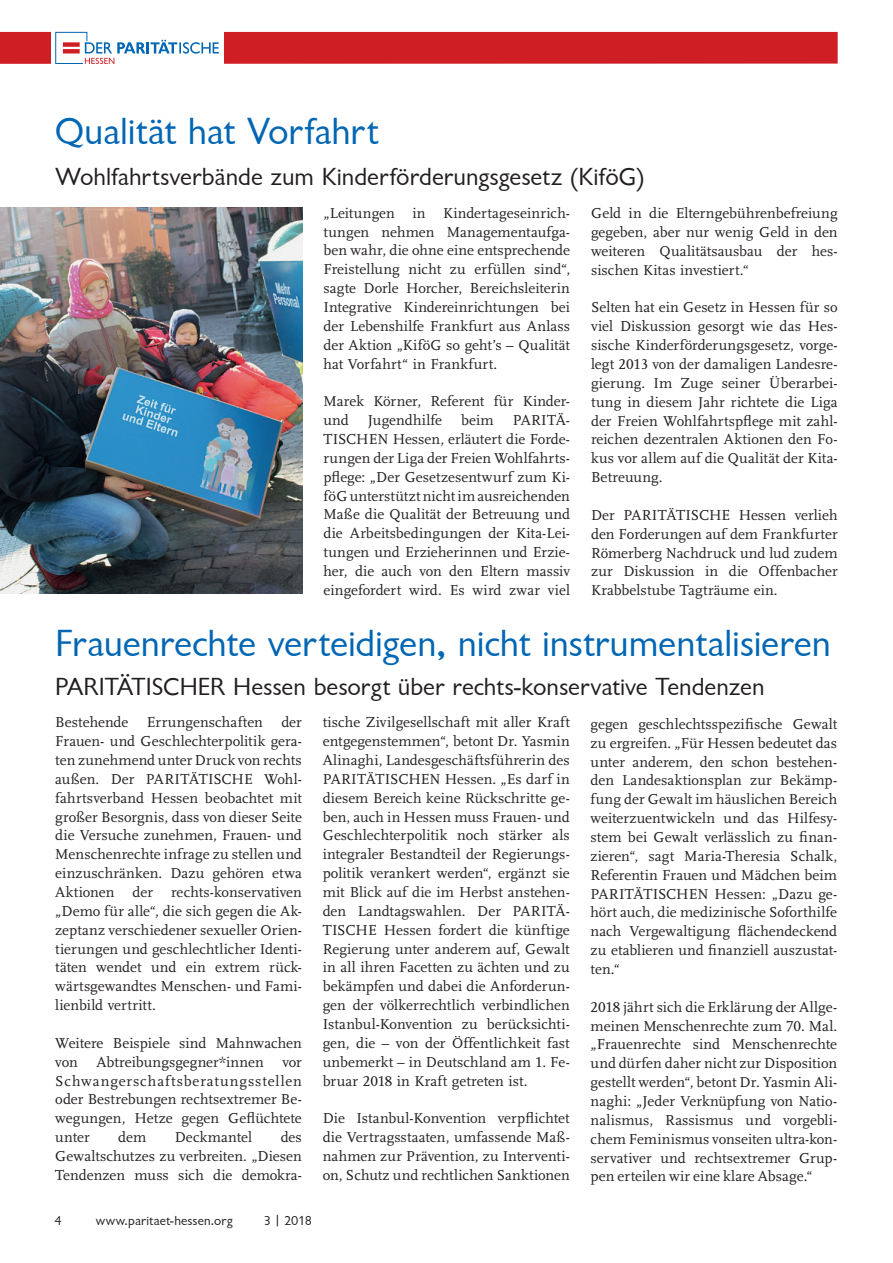
<style>
.page{position:relative;width:893px;height:1263px;background:#fff}
.page>*{position:absolute;margin:0;border:0;box-sizing:border-box;transform-origin:0 0}
.t1{font:39px "Chantilly";letter-spacing:-.005em;color:#0166b3}
.t2{font:25.5px "Chantilly";color:#231f20}
.t3{font:15px/18.9px "Scala LF";letter-spacing:.005em;color:#231f20;text-align:justify}
.t4{font:13.5px "Chantilly";letter-spacing:.01em;color:#231f20}
</style>
<div class="page">
<div style="left:0;top:32px;width:838px;height:32px;background:#d01e25"></div>
<div style="left:51px;top:29px;width:172px;height:37px;background:#fff"></div>
<svg style="left:55px;top:32px;width:164px;height:32px"></svg>
<img style="left:0;top:207px;width:302px;height:386px">
<h1 class="t1" style="left:55px;top:118px;width:325px">Qualität hat Vorfahrt</h1>
<h2 class="t2" style="left:55px;top:168px;width:591px">Wohlfahrtsverbände zum Kinderförderungsgesetz (KiföG)</h2>
<p class="t3" style="left:323px;top:205px;width:248px">„Leitungen in Kindertageseinrich&shy;tungen nehmen Managementaufga&shy;ben wahr, die ohne eine entsprechende Freistellung nicht zu erfüllen sind“, sagte Dorle Horcher, Bereichsleiterin Integrative Kindereinrichtungen bei der Lebenshilfe Frankfurt aus Anlass der Aktion „KiföG so geht’s – Qualität hat Vorfahrt“ in Frankfurt.</p>
<p class="t3" style="left:323px;top:394px;width:248px">Marek Körner, Referent für Kinder&shy;und</p>
<p class="t3" style="left:323px;top:412px;width:248px;text-indent:189px">PARITÄ-TISCHEN Hessen, erläutert die Forde&shy;rungen der Liga der Freien Wohlfahrts&shy;pflege: „Der Gesetzesentwurf zum Ki&shy;föGunterstützt nichtim ausreichenden Maße die Qualität der Betreuung und die Arbeitsbedingungen der Kita-Lei&shy;tungen und Erzieherinnen und Erzie&shy;her, die auch von den Eltern massiv eingefordert wird. Es wird zwar viel</p>
<p class="t3" style="left:368px;top:412px;width:76px">Jugendhilfe</p>
<p class="t3" style="left:461px;top:412px;width:34px">beim</p>
<p class="t3" style="left:591px;top:205px;width:248px">Geld in die Elterngebührenbefreiung gegeben, aber nur wenig Geld in den weiteren Qualitätsausbau der hes&shy;sischen Kitas investiert.“</p>
<p class="t3" style="left:591px;top:300px;width:248px">Selten hat ein Gesetz in Hessen für so viel Diskussion gesorgt wie das Hes&shy;sische Kinderförderungsgesetz, vorge&shy;legt 2013 von der damaligen Landesre&shy;gierung. Im Zuge seiner Überarbei&shy;tung in diesem Jahr richtete die Liga der Freien Wohlfahrtspflege mit zahl&shy;reichen dezentralen Aktionen den Fo&shy;kus vor allem auf die Qualität der Kita-Betreuung.</p>
<p class="t3" style="left:591px;top:507px;width:248px">Der PARITÄTISCHE Hessen verlieh den Forderungen auf dem Frankfurter Römerberg Nachdruck und lud zudem zur Diskussion in die Offenbacher Krabbelstube Tagträume ein.</p>
<h1 class="t1" style="left:55px;top:630px;width:777px">Frauenrechte verteidigen, nicht instrumentalisieren</h1>
<h2 class="t2" style="left:55px;top:678px;width:711px">PARITÄTISCHER Hessen besorgt über rechts-konservative Tendenzen</h2>
<p class="t3" style="left:55px;top:715px;width:248px">Bestehende Errungenschaften der Frauen- und Geschlechterpolitik gera&shy;ten zunehmend unter Druck von rechts außen. Der PARITÄTISCHE Wohl&shy;fahrtsverband Hessen beobachtet mit großer Besorgnis, dass von dieser Seite die Versuche zunehmen, Frauen- und Menschenrechte infrage zu stellen und einzuschränken. Dazu gehören etwa Aktionen der rechts-konservativen „Demo für alle“, die sich gegen die Ak&shy;zeptanz verschiedener sexueller Orien&shy;tierungen und geschlechtlicher Identi&shy;täten wendet und ein extrem rück&shy;wärtsgewandtes Menschen- und Fami&shy;lienbild vertritt.</p>
<p class="t3" style="left:55px;top:1035px;width:248px">Weitere Beispiele sind Mahnwachen von Abtreibungsgegner*innen vor Schwangerschaftsberatungsstellen oder Bestrebungen rechtsextremer Be&shy;wegungen, Hetze gegen Geflüchtete unter</p>
<p class="t3" style="left:55px;top:1129px;width:248px;text-indent:225px">des Gewaltschutzes zu verbreiten. „Diesen Tendenzen muss sich die demokra-</p>
<p class="t3" style="left:118px;top:1129px;width:30px">dem</p>
<p class="t3" style="left:175px;top:1129px;width:79px">Deckmantel</p>
<p class="t3" style="left:323px;top:715px;width:249px">tische Zivilgesellschaft mit aller Kraft entgegenstemmen“, betont Dr. Yasmin Alinaghi, Landesgeschäftsführerin des PARITÄTISCHEN Hessen. „Es darf in diesem Bereich keine Rückschritte ge&shy;ben, auch in Hessen muss Frauen- und Geschlechterpolitik noch stärker als integraler Bestandteil der Regierungs&shy;politik verankert werden“, ergänzt sie mit Blick auf die im Herbst anstehen&shy;den Landtagswahlen. Der PARITÄ-TISCHE Hessen fordert die künftige Regierung unter anderem auf, Gewalt in all ihren Facetten zu ächten und zu bekämpfen und dabei die Anforderun&shy;gen der völkerrechtlich verbindlichen Istanbul-Konvention zu berücksichti&shy;gen, die – von der Öffentlichkeit fast unbemerkt – in Deutschland am 1. Fe&shy;bruar 2018 in Kraft getreten ist.</p>
<p class="t3" style="left:323px;top:1111px;width:249px">Die Istanbul-Konvention verpflichtet die Vertragsstaaten, umfassende Maß&shy;nahmen zur Prävention, zu Interventi&shy;on, Schutz und rechtlichen Sanktionen</p>
<p class="t4" style="left:54px;top:1216px;width:9px">4</p>
<p class="t4" style="left:96px;top:1216px;width:139px">www.paritaet-hessen.org</p>
<p class="t4" style="left:264px;top:1216px;width:50px">3 | 2018</p>
<p class="t3" style="left:591px;top:716px;width:248px">gegen geschlechtsspezifische Gewalt zu ergreifen. „Für Hessen bedeutet das unter anderem, den schon bestehen&shy;den Landesaktionsplan zur Bekämp&shy;fung der Gewalt im häuslichen Bereich weiterzuentwickeln und das Hilfesy&shy;stem bei Gewalt verlässlich zu finan&shy;zieren“, sagt Maria-Theresia Schalk, Referentin Frauen und Mädchen beim PARITÄTISCHEN Hessen: „Dazu ge&shy;hört auch, die medizinische Soforthilfe nach Vergewaltigung flächendeckend zu etablieren und finanziell auszustat&shy;ten.“</p>
<p class="t3" style="left:591px;top:999px;width:248px">2018 jährt sich die Erklärung der Allge&shy;meinen Menschenrechte zum 70. Mal. „Frauenrechte sind Menschenrechte und dürfen daher nicht zur Disposition gestellt werden“, betont Dr. Yasmin Ali&shy;naghi: „Jeder Verknüpfung von Natio&shy;nalismus, Rassismus und vorgebli&shy;chem Feminismus vonseiten ultra-kon&shy;servativer und rechtsextremer Grup&shy;pen erteilen wir eine klare Absage.“</p>
</div>
